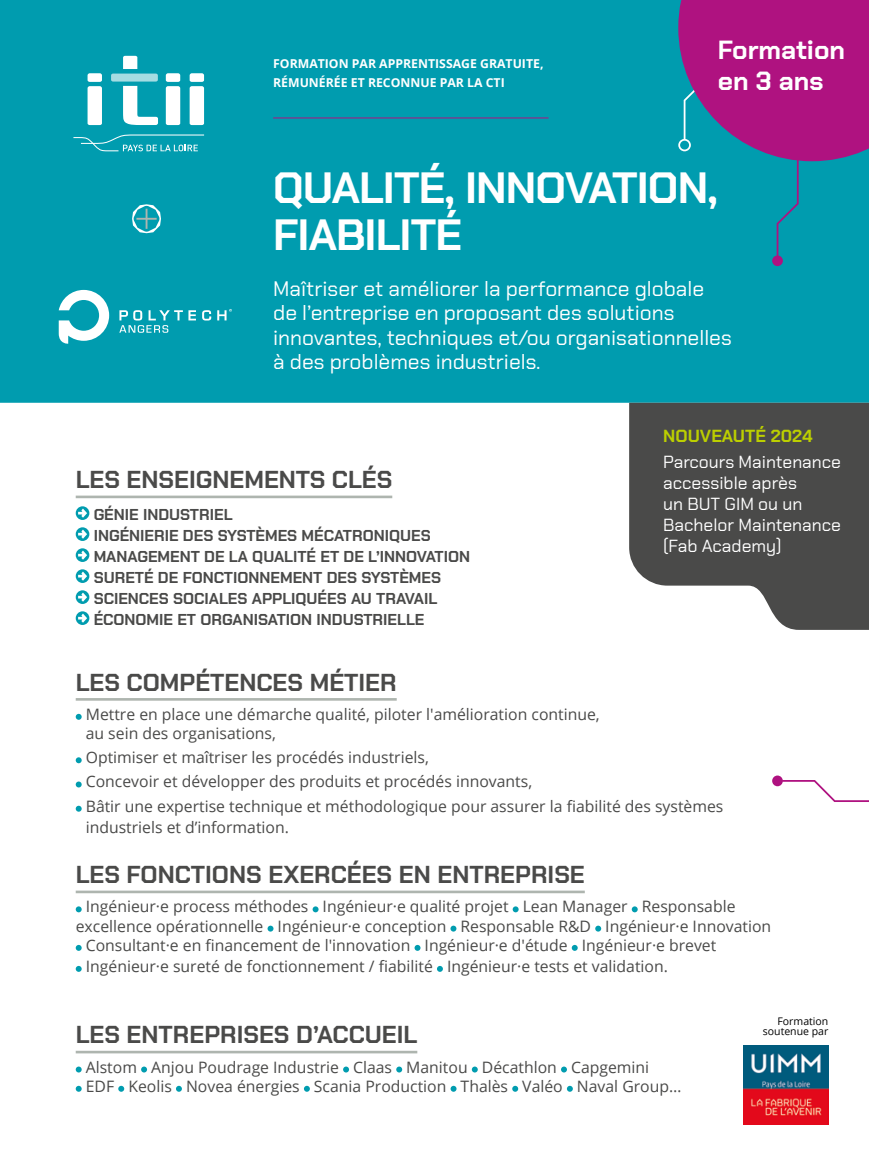
<style>
.page{position:relative;width:869px;height:1166px;background:#fff}
.page>*{position:absolute;margin:0;border:0;box-sizing:border-box;transform-origin:0 0}
.t1{font:700 43.75px/47.2px "Chakra Petch";letter-spacing:-.02em;color:#fff}
.t2{font:700 26.25px/31.5px "Chakra Petch";color:#fff}
.t3{font:700 24.5px "Chakra Petch";color:#4a4a49}
.t4{font:21px/24.5px "Chakra Petch";color:#fff}
.t5{font:17.5px/21px "Chakra Petch";color:#fff}
.t6{font:700 17.5px "Chakra Petch";color:#bccf00}
.t7{font:15.75px/19.2px "Open Sans";color:#4a4a49}
.t8{font:700 15.75px "Chakra Petch";color:#4a4a49}
.t9{font:700 12.25px/19.2px "Open Sans";color:#fff}
.t10{font:10.5px/10.5px "Open Sans";color:#000;text-align:right}
</style>
<div class="page">
<div style="left:0;top:0;width:868px;height:403px;background:#009caf"></div>
<hr style="left:273px;top:118px;width:275px;height:1px;background:#af1280">
<hr style="left:76px;top:495px;width:316px;height:3px;background:#aeb5af">
<hr style="left:76px;top:698px;width:320px;height:3px;background:#aeb5af">
<hr style="left:76px;top:890px;width:508px;height:3px;background:#aeb5af">
<hr style="left:76px;top:1051px;width:341px;height:2px;background:#aeb5af">
<svg style="left:76px;top:506px;width:13px;height:14px"></svg>
<svg style="left:76px;top:527px;width:13px;height:14px"></svg>
<svg style="left:76px;top:548px;width:13px;height:14px"></svg>
<svg style="left:76px;top:569px;width:13px;height:14px"></svg>
<svg style="left:76px;top:590px;width:13px;height:14px"></svg>
<svg style="left:76px;top:611px;width:13px;height:14px"></svg>
<svg style="left:76px;top:714px;width:6px;height:6px"></svg>
<svg style="left:76px;top:757px;width:6px;height:6px"></svg>
<svg style="left:76px;top:781px;width:6px;height:6px"></svg>
<svg style="left:76px;top:806px;width:6px;height:6px"></svg>
<svg style="left:76px;top:906px;width:6px;height:6px"></svg>
<svg style="left:312px;top:906px;width:6px;height:6px"></svg>
<svg style="left:512px;top:906px;width:6px;height:6px"></svg>
<svg style="left:631px;top:906px;width:6px;height:6px"></svg>
<svg style="left:267px;top:925px;width:6px;height:6px"></svg>
<svg style="left:450px;top:925px;width:6px;height:6px"></svg>
<svg style="left:595px;top:925px;width:6px;height:6px"></svg>
<svg style="left:76px;top:945px;width:6px;height:6px"></svg>
<svg style="left:414px;top:945px;width:6px;height:6px"></svg>
<svg style="left:571px;top:945px;width:6px;height:6px"></svg>
<svg style="left:76px;top:966px;width:6px;height:6px"></svg>
<svg style="left:437px;top:966px;width:5px;height:6px"></svg>
<svg style="left:76px;top:1066px;width:6px;height:6px"></svg>
<svg style="left:141px;top:1066px;width:6px;height:6px"></svg>
<svg style="left:343px;top:1066px;width:6px;height:6px"></svg>
<svg style="left:396px;top:1066px;width:6px;height:6px"></svg>
<svg style="left:471px;top:1066px;width:6px;height:6px"></svg>
<svg style="left:561px;top:1066px;width:5px;height:6px"></svg>
<svg style="left:76px;top:1086px;width:6px;height:6px"></svg>
<svg style="left:118px;top:1086px;width:6px;height:6px"></svg>
<svg style="left:176px;top:1086px;width:6px;height:6px"></svg>
<svg style="left:304px;top:1086px;width:6px;height:6px"></svg>
<svg style="left:450px;top:1086px;width:6px;height:6px"></svg>
<svg style="left:512px;top:1086px;width:6px;height:6px"></svg>
<svg style="left:566px;top:1086px;width:6px;height:6px"></svg>
<img style="left:743px;top:1045px;width:85px;height:79px">
<svg style="left:202px;top:310px;width:9px;height:10px"></svg>
<svg style="left:217px;top:309px;width:15px;height:11px"></svg>
<svg style="left:59px;top:290px;width:50px;height:54px"></svg>
<svg style="left:119px;top:310px;width:77px;height:23px;background:#37b1c0"></svg>
<svg style="left:111px;top:56px;width:47px;height:69px"></svg>
<svg style="left:87px;top:73px;width:15px;height:52px"></svg>
<svg style="left:166px;top:73px;width:14px;height:52px"></svg>
<svg style="left:189px;top:73px;width:15px;height:52px"></svg>
<svg style="left:73px;top:134px;width:131px;height:17px;background:#26aabb"></svg>
<div style="left:132px;top:204px;width:29px;height:29px;border:27px solid #fff;border-radius:50%"></div>
<hr style="left:136px;top:218px;width:20px;height:2px;background:#aeb5af">
<hr style="left:145px;top:209px;width:2px;height:20px;background:#aeb5af">
<svg style="left:629px;top:403px;width:239px;height:227px;background:#60605f"></svg>
<svg style="left:678px;top:0;width:190px;height:266px;background:#5d5396"></svg>
<svg style="left:772px;top:775px;width:96px;height:27px"></svg>
<p class="t9" style="left:273px;top:53px;width:272px">FORMATION PAR APPRENTISSAGE GRATUITE,<br>RÉMUNÉRÉE ET RECONNUE PAR LA CTI</p>
<p class="t2" style="left:717px;top:34px;width:129px">Formation en 3 ans</p>
<p class="t1" style="left:273px;top:164px;width:446px">QUALITÉ, INNOVATION,<br>FIABILITÉ</p>
<p class="t4" style="left:273px;top:276px;width:460px">Maîtriser et améliorer la performance globale de l’entreprise en proposant des solutions innovantes, techniques et/ou organisationnelles à des problèmes industriels.</p>
<p class="t3" style="left:76px;top:465px;width:318px">LES ENSEIGNEMENTS CLÉS</p>
<p class="t8" style="left:94px;top:505px;width:140px">GÉNIE INDUSTRIEL</p>
<p class="t8" style="left:94px;top:526px;width:338px">INGÉNIERIE DES SYSTÈMES MÉCATRONIQUES</p>
<p class="t8" style="left:94px;top:547px;width:378px">MANAGEMENT DE LA QUALITÉ ET DE L’INNOVATION</p>
<p class="t8" style="left:94px;top:568px;width:349px">SURETÉ DE FONCTIONNEMENT DES SYSTÈMES</p>
<p class="t8" style="left:94px;top:589px;width:345px">SCIENCES SOCIALES APPLIQUÉES AU TRAVAIL</p>
<p class="t8" style="left:94px;top:610px;width:332px">ÉCONOMIE ET ORGANISATION INDUSTRIELLE</p>
<p class="t6" style="left:663px;top:426px;width:151px">NOUVEAUTÉ 2024</p>
<p class="t5" style="left:663px;top:451px;width:179px">Parcours Maintenance accessible après<br>un BUT GIM ou un<br>Bachelor Maintenance (Fab Academy)</p>
<p class="t3" style="left:76px;top:668px;width:322px">LES COMPÉTENCES MÉTIER</p>
<p class="t7" style="left:86px;top:704px;width:515px">Mettre en place une démarche qualité, piloter l'amélioration continue, au sein des organisations,</p>
<p class="t7" style="left:86px;top:747px;width:344px">Optimiser et maîtriser les procédés industriels,</p>
<p class="t7" style="left:86px;top:772px;width:448px">Concevoir et développer des produits et procédés innovants,</p>
<p class="t7" style="left:86px;top:795px;width:639px;line-height:21px">Bâtir une expertise technique et méthodologique pour assurer la fiabilité des systèmes industriels et d’information.</p>
<p class="t3" style="left:76px;top:860px;width:510px">LES FONCTIONS EXERCÉES EN ENTREPRISE</p>
<p class="t7" style="left:86px;top:896px;width:651px">Ingénieur·e process méthodes Ingénieur·e qualité projet Lean Manager Responsable</p>
<p class="t7" style="left:76px;top:916px;width:696px">excellence opérationnelle Ingénieur·e conception Responsable R&amp;D Ingénieur·e Innovation</p>
<p class="t7" style="left:86px;top:935px;width:631px">Consultant·e en financement de l'innovation Ingénieur·e d'étude Ingénieur·e brevet</p>
<p class="t7" style="left:86px;top:956px;width:583px">Ingénieur·e sureté de fonctionnement / fiabilité Ingénieur·e tests et validation.</p>
<p class="t3" style="left:76px;top:1020px;width:343px">LES ENTREPRISES D’ACCUEIL</p>
<p class="t7" style="left:86px;top:1057px;width:597px">Alstom Anjou Poudrage Industrie Claas Manitou Décathlon Capgemini<br>EDF Keolis Novea énergies Scania Production Thalès Valéo Naval Group…</p>
<p class="t10" style="left:762px;top:1015px;width:67px">Formation soutenue par</p>
</div>
